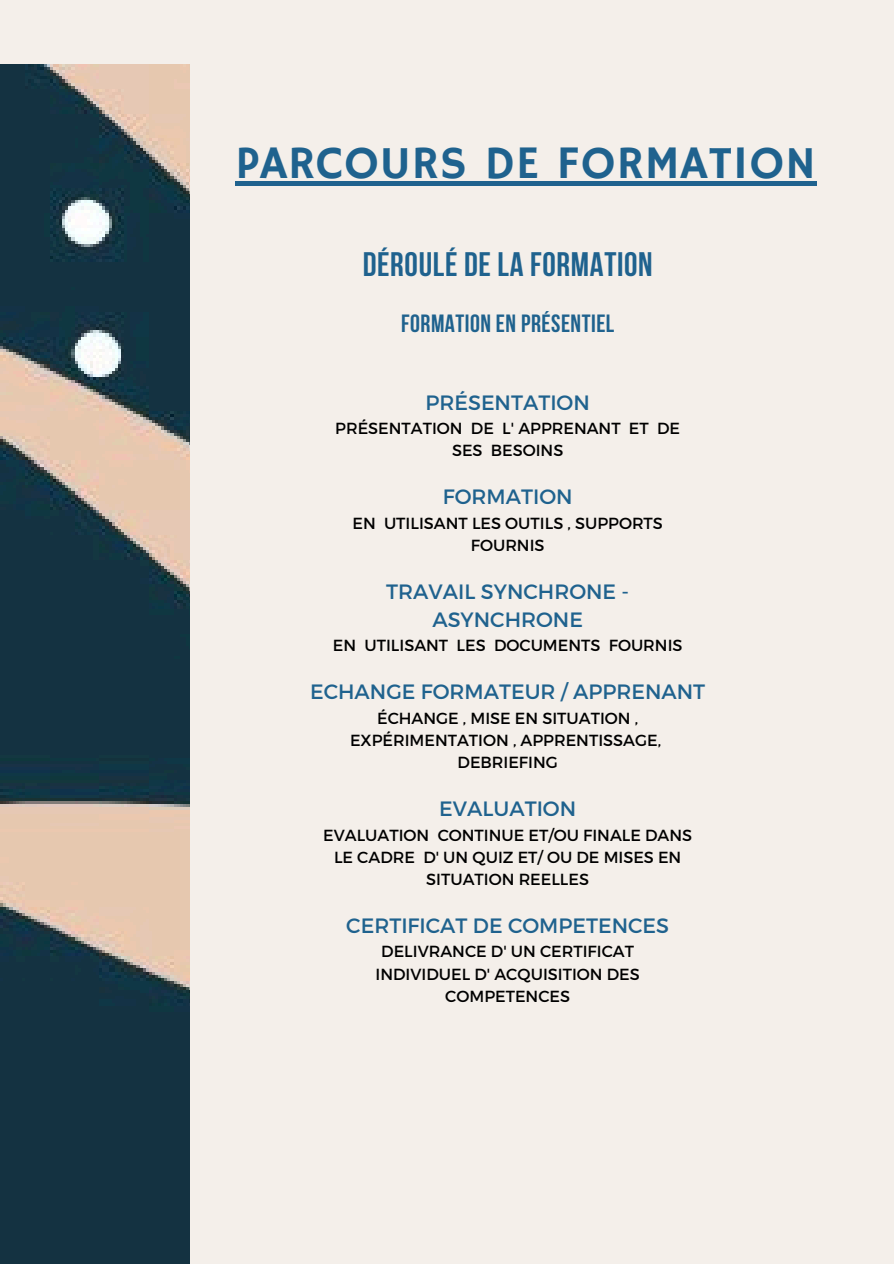
<style>
.page{position:relative;width:894px;height:1264px;background:#fff}
.page>*{position:absolute;margin:0;border:0;box-sizing:border-box;transform-origin:0 0}
.t1{font:46.5px "Hammersmith One";letter-spacing:.02em;color:#1f628e}
.t2{font:700 33.9px "Bebas Neue";letter-spacing:.02em;color:#1f628e}
.t3{font:700 24.9px "Bebas Neue";letter-spacing:.02em;color:#1f628e}
.t4{font:20.7px "Montserrat";color:#1f628e}
.t5{font:16.05px "Montserrat";color:#000}
</style>
<div class="page">
<div style="left:0;top:0;width:453px;height:1263px;background:#f4efea"></div>
<div style="left:440px;top:0;width:453px;height:1263px;background:#f4efea"></div>
<img style="left:0;top:65px;width:190px;height:1198px">
<hr style="left:236px;top:182px;width:580px;height:4px;background:#1f628e">
<p class="t1" style="left:236px;top:136px;width:581px">PARCOURS DE FORMATION</p>
<p class="t2" style="left:362px;top:250px;width:291px">DÉROULÉ DE LA FORMATION</p>
<h1 class="t3" style="left:401px;top:313px;width:215px">FORMATION EN PRÉSENTIEL</h1>
<h2 class="t4" style="left:425px;top:389px;width:166px">PRÉSENTATION</h2>
<h3 class="t5" style="left:335px;top:418px;width:346px">PRÉSENTATION DE L' APPRENANT ET DE</h3>
<p class="t5" style="left:452px;top:440px;width:113px">SES BESOINS</p>
<p class="t4" style="left:442px;top:483px;width:131px">FORMATION</p>
<p class="t5" style="left:352px;top:512px;width:312px">EN UTILISANT LES OUTILS , SUPPORTS</p>
<p class="t5" style="left:470px;top:535px;width:75px">FOURNIS</p>
<p class="t4" style="left:386px;top:578px;width:244px">TRAVAIL SYNCHRONE -</p>
<p class="t4" style="left:432px;top:606px;width:152px">ASYNCHRONE</p>
<p class="t5" style="left:333px;top:635px;width:351px">EN UTILISANT LES DOCUMENTS FOURNIS</p>
<p class="t4" style="left:310px;top:678px;width:396px">ECHANGE FORMATEUR / APPRENANT</p>
<p class="t5" style="left:377px;top:707px;width:262px">ÉCHANGE , MISE EN SITUATION ,</p>
<p class="t5" style="left:350px;top:730px;width:312px">EXPÉRIMENTATION , APPRENTISSAGE,</p>
<p class="t5" style="left:457px;top:752px;width:102px">DEBRIEFING</p>
<p class="t4" style="left:439px;top:795px;width:138px">EVALUATION</p>
<p class="t5" style="left:323px;top:824px;width:370px">EVALUATION CONTINUE ET/OU FINALE DANS</p>
<p class="t5" style="left:334px;top:846px;width:349px">LE CADRE D' UN QUIZ ET/ OU DE MISES EN</p>
<p class="t5" style="left:426px;top:868px;width:164px">SITUATION REELLES</p>
<p class="t4" style="left:346px;top:912px;width:324px">CERTIFICAT DE COMPETENCES</p>
<p class="t5" style="left:381px;top:941px;width:254px">DELIVRANCE D' UN CERTIFICAT</p>
<p class="t5" style="left:375px;top:963px;width:266px">INDIVIDUEL D' ACQUISITION DES</p>
<p class="t5" style="left:445px;top:985px;width:126px">COMPETENCES</p>
</div>
